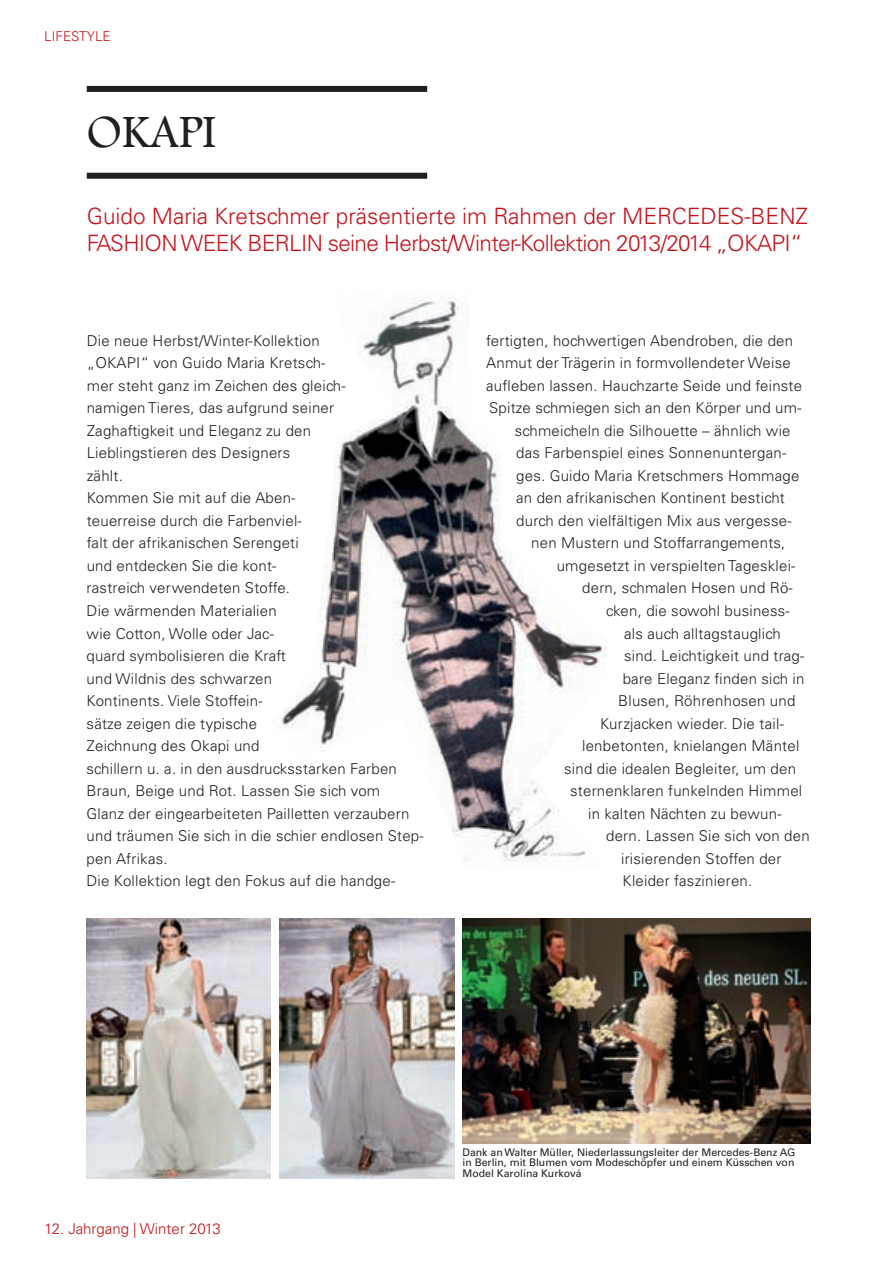
<style>
.page{position:relative;width:895px;height:1265px;background:#fff}
.page>*{position:absolute;margin:0;border:0;box-sizing:border-box;transform-origin:0 0}
.t1{font:48px "Footlight MT Light";color:#231f20}
.t2{font:300 22.5px/27px "Univers LT";letter-spacing:-.005em;color:#c4121a}
.t3{font:300 15px/22.5px "Univers LT";letter-spacing:.015em;color:#231f20}
.t4{font:300 15px "Univers LT";color:#c4121a}
.t5{font:300 13.5px "Univers LT";color:#c4121a}
.t6{font:10.5px/10.5px "Univers LT";color:#231f20;text-align:justify}
</style>
<div class="page">
<div style="left:87px;top:86px;width:340px;height:6px;background:#231f20"></div>
<div style="left:87px;top:173px;width:340px;height:6px;background:#231f20"></div>
<img style="left:279px;top:919px;width:175px;height:259px">
<img style="left:87px;top:919px;width:184px;height:259px">
<img style="left:278px;top:297px;width:329px;height:565px">
<img style="left:462px;top:919px;width:348px;height:224px">
<p class="t5" style="left:44px;top:28px;width:68px">liFEStYlE</p>
<h1 class="t1" style="left:87px;top:104px;width:131px">okapI</h1>
<h2 class="t2" style="left:87px;top:202px;width:722px">Guido Maria Kretschmer präsentierte im rahmen der MErCEdES-BENZ<br>FaSHioN WEEK BErliN seine Herbst/Winter-Kollektion 2013/2014 „oKaPi“</h2>
<p class="t3" style="left:86px;top:329px;width:338px">die neue Herbst/Winter-Kollektion<br>„oKaPi“ von Guido Maria Kretsch-<br>mer steht ganz im Zeichen des gleich-<br>namigen tieres, das aufgrund seiner<br>Zaghaftigkeit und Eleganz zu den<br>lieblingstieren des designers<br>zählt.<br>Kommen Sie mit auf die aben-<br>teuerreise durch die Farbenviel-<br>falt der afrikanischen Serengeti<br>und entdecken Sie die kont-<br>rastreich verwendeten Stoffe.<br>die wärmenden Materialien<br>wie Cotton, Wolle oder Jac-<br>quard symbolisieren die Kraft<br>und Wildnis des schwarzen<br>Kontinents. Viele Stoffein-<br>sätze zeigen die typische<br>Zeichnung des okapi und<br>schillern u. a. in den ausdrucksstarken Farben<br>Braun, Beige und rot. lassen Sie sich vom<br>Glanz der eingearbeiteten Pailletten verzaubern und träumen Sie sich in die schier endlosen Step&shy;pen afrikas.<br>die Kollektion legt den Fokus auf die handge-</p>
<p class="t3" style="left:486px;top:329px;width:308px">fertigten, hochwertigen abendroben, die den</p>
<p class="t3" style="left:486px;top:351px;width:306px">anmut der trägerin in formvollendeter Weise</p>
<p class="t3" style="left:486px;top:374px;width:317px">aufleben lassen. Hauchzarte Seide und feinste</p>
<p class="t3" style="left:489px;top:397px;width:314px">Spitze schmiegen sich an den Körper und um-</p>
<p class="t3" style="left:514px;top:419px;width:277px">schmeicheln die Silhouette – ähnlich wie</p>
<p class="t3" style="left:516px;top:442px;width:271px">das Farbenspiel eines Sonnenuntergan-</p>
<p class="t3" style="left:516px;top:464px;width:285px">ges. Guido Maria Kretschmers Hommage</p>
<p class="t3" style="left:516px;top:487px;width:270px">an den afrikanischen Kontinent besticht</p>
<p class="t3" style="left:516px;top:509px;width:277px">durch den vielfältigen Mix aus vergesse-</p>
<p class="t3" style="left:531px;top:532px;width:256px">nen Mustern und Stoffarrangements,</p>
<p class="t3" style="left:556px;top:554px;width:240px">umgesetzt in verspielten tagesklei-</p>
<p class="t3" style="left:582px;top:577px;width:212px">dern, schmalen Hosen und rö-</p>
<p class="t3" style="left:606px;top:599px;width:185px">cken, die sowohl business-</p>
<p class="t3" style="left:624px;top:622px;width:158px">als auch alltagstauglich</p>
<p class="t3" style="left:624px;top:644px;width:181px">sind. leichtigkeit und trag-</p>
<p class="t3" style="left:622px;top:667px;width:183px">bare Eleganz finden sich in</p>
<p class="t3" style="left:618px;top:689px;width:179px">Blusen, röhrenhosen und</p>
<p class="t3" style="left:600px;top:712px;width:185px">Kurzjacken wieder. die tail-</p>
<p class="t3" style="left:582px;top:734px;width:219px">lenbetonten, knielangen Mäntel</p>
<p class="t3" style="left:564px;top:757px;width:233px">sind die idealen Begleiter, um den</p>
<p class="t3" style="left:570px;top:780px;width:233px">sternenklaren funkelnden Himmel</p>
<p class="t3" style="left:588px;top:802px;width:195px">in kalten Nächten zu bewun-</p>
<p class="t3" style="left:606px;top:825px;width:205px">dern. lassen Sie sich von den</p>
<p class="t3" style="left:621px;top:847px;width:162px">irisierenden Stoffen der</p>
<p class="t3" style="left:622px;top:870px;width:131px">Kleider faszinieren.</p>
<p class="t4" style="left:44px;top:1219px;width:178px">12. Jahrgang | Winter 2013</p>
<p class="t6" style="left:462px;top:1147px;width:334px">Dank an Walter Müller, Niederlassungsleiter der Mercedes-Benz AG in Berlin, mit Blumen vom Modeschöpfer und einem Küsschen von Model Karol ína Kurková</p>
</div>
